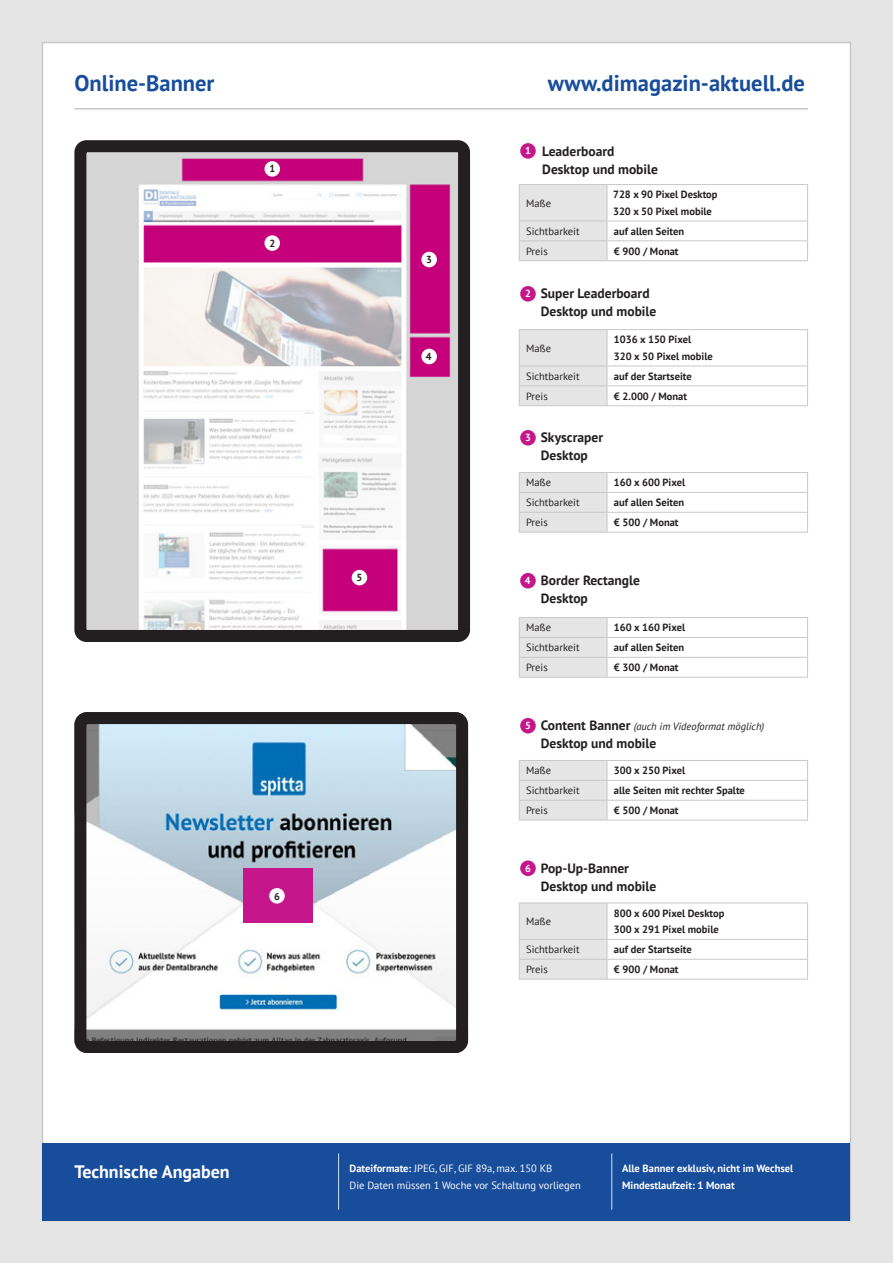
<style>
.page{position:relative;width:893px;height:1263px;background:#e5e5e5}
.page>*{position:absolute;margin:0;border:0;box-sizing:border-box;transform-origin:0 0}
.t1{font:700 22.5px "PT Sans";color:#184d9c}
.t2{font:700 18px "PT Sans";color:#fff}
.t3{font:700 13.5px/18px "PT Sans";color:#231f20}
.t4{font:700 10.5px/16.5px "PT Sans";color:#231f20}
.t5{font:10.5px "PT Sans";color:#231f20}
.t6{font:10.5px/16.5px "PT Sans";color:#fff}
.t7{font:700 10.5px/16.5px "PT Sans";color:#fff}
.t8{font:italic 10.5px "PT Sans";color:#231f20}
.t9{font:700 10.2px "PT Sans";color:#fff}
.t10{font:700 10.2px "PT Sans";color:#231f20}
.s1{font-weight:700;font-style:normal;font-size:13.5px}
.s2{font-weight:700}
</style>
<div class="page">
<div style="left:42px;top:42px;width:809px;height:1179px;background:#fff;border:2px solid #c8c8c8"></div>
<hr style="left:74px;top:108px;width:734px;height:2px;background:#c8c8c8">
<img style="left:87px;top:153px;width:370px;height:476px">
<div style="left:74px;top:140px;width:396px;height:502px;border:12px solid #231f20;border-radius:6px"></div>
<hr style="left:519px;top:184px;width:88px;height:1px;background:#c8c8c8">
<hr style="left:607px;top:184px;width:201px;height:1px;background:#c8c8c8">
<hr style="left:807px;top:185px;width:1px;height:36px;background:#c8c8c8">
<hr style="left:607px;top:221px;width:201px;height:1px;background:#c8c8c8">
<hr style="left:607px;top:240px;width:201px;height:1px;background:#c8c8c8">
<svg style="left:519px;top:185px;width:89px;height:75px;background:#e3e3e3"></svg>
<svg style="left:807px;top:221px;width:1px;height:39px"></svg>
<hr style="left:519px;top:260px;width:88px;height:1px;background:#c8c8c8">
<hr style="left:607px;top:260px;width:201px;height:1px;background:#c8c8c8">
<div style="left:520px;top:143px;width:16px;height:16px;background:#c5168c;border-radius:50%"></div>
<hr style="left:519px;top:329px;width:88px;height:1px;background:#c8c8c8">
<hr style="left:607px;top:329px;width:201px;height:1px;background:#c8c8c8">
<hr style="left:807px;top:330px;width:1px;height:36px;background:#c8c8c8">
<hr style="left:607px;top:366px;width:201px;height:1px;background:#c8c8c8">
<hr style="left:607px;top:385px;width:201px;height:1px;background:#c8c8c8">
<svg style="left:519px;top:330px;width:89px;height:75px;background:#e3e3e3"></svg>
<svg style="left:807px;top:366px;width:1px;height:39px"></svg>
<hr style="left:519px;top:405px;width:88px;height:1px;background:#c8c8c8">
<hr style="left:607px;top:405px;width:201px;height:1px;background:#c8c8c8">
<div style="left:520px;top:286px;width:16px;height:16px;background:#c5168c;border-radius:50%"></div>
<hr style="left:607px;top:472px;width:201px;height:1px;background:#c8c8c8">
<hr style="left:607px;top:492px;width:201px;height:1px;background:#c8c8c8">
<hr style="left:607px;top:512px;width:201px;height:1px;background:#c8c8c8">
<svg style="left:519px;top:472px;width:89px;height:60px;background:#e2e2e2"></svg>
<svg style="left:807px;top:473px;width:1px;height:59px"></svg>
<hr style="left:519px;top:532px;width:88px;height:1px;background:#c8c8c8">
<hr style="left:607px;top:532px;width:201px;height:1px;background:#c8c8c8">
<div style="left:520px;top:430px;width:16px;height:16px;background:#c5168c;border-radius:50%"></div>
<hr style="left:607px;top:617px;width:201px;height:1px;background:#c8c8c8">
<hr style="left:607px;top:637px;width:201px;height:1px;background:#c8c8c8">
<hr style="left:607px;top:657px;width:201px;height:1px;background:#c8c8c8">
<svg style="left:519px;top:617px;width:89px;height:60px;background:#e2e2e2"></svg>
<svg style="left:807px;top:618px;width:1px;height:59px"></svg>
<hr style="left:519px;top:677px;width:88px;height:1px;background:#c8c8c8">
<hr style="left:607px;top:677px;width:201px;height:1px;background:#c8c8c8">
<div style="left:520px;top:573px;width:16px;height:15px;background:#c5168c;border-radius:50%"></div>
<hr style="left:607px;top:760px;width:201px;height:1px;background:#c8c8c8">
<hr style="left:607px;top:780px;width:201px;height:1px;background:#c8c8c8">
<hr style="left:607px;top:800px;width:201px;height:1px;background:#c8c8c8">
<svg style="left:519px;top:760px;width:89px;height:60px;background:#e2e2e2"></svg>
<svg style="left:807px;top:761px;width:1px;height:59px"></svg>
<hr style="left:519px;top:820px;width:88px;height:1px;background:#c8c8c8">
<hr style="left:607px;top:820px;width:201px;height:1px;background:#c8c8c8">
<div style="left:520px;top:718px;width:16px;height:15px;background:#c5168c;border-radius:50%"></div>
<div style="left:264px;top:161px;width:16px;height:16px;background:#fff;border-radius:50%"></div>
<div style="left:264px;top:235px;width:16px;height:16px;background:#fff;border-radius:50%"></div>
<div style="left:421px;top:252px;width:16px;height:15px;background:#fff;border-radius:50%"></div>
<div style="left:421px;top:349px;width:16px;height:15px;background:#fff;border-radius:50%"></div>
<div style="left:352px;top:570px;width:15px;height:15px;background:#fff;border-radius:50%"></div>
<div style="left:43px;top:1143px;width:807px;height:77px;background:#184d9c"></div>
<hr style="left:338px;top:1153px;width:1px;height:57px;background:#cee3f0">
<hr style="left:611px;top:1153px;width:1px;height:57px;background:#cee3f0">
<hr style="left:607px;top:903px;width:201px;height:1px;background:#c8c8c8">
<hr style="left:807px;top:903px;width:1px;height:36px;background:#c8c8c8">
<hr style="left:607px;top:939px;width:201px;height:1px;background:#c8c8c8">
<hr style="left:607px;top:959px;width:201px;height:1px;background:#c8c8c8">
<svg style="left:519px;top:903px;width:89px;height:76px;background:#e3e3e3"></svg>
<svg style="left:807px;top:940px;width:1px;height:39px"></svg>
<hr style="left:519px;top:979px;width:88px;height:1px;background:#c8c8c8">
<hr style="left:607px;top:979px;width:201px;height:1px;background:#c8c8c8">
<div style="left:520px;top:860px;width:16px;height:16px;background:#c5168c;border-radius:50%"></div>
<img style="left:87px;top:725px;width:368px;height:315px">
<div style="left:74px;top:712px;width:394px;height:341px;border:12px solid #231f20;border-radius:7px"></div>
<div style="left:243px;top:868px;width:69px;height:55px;background:#c5168c"></div>
<div style="left:269px;top:888px;width:16px;height:15px;background:#fff;border-radius:50%"></div>
<h1 class="t1" style="left:74px;top:68px;width:142px">Online-Banner</h1>
<h1 class="t1" style="left:548px;top:68px;width:259px">www.dimagazin-aktuell.de</h1>
<p class="t10" style="left:269px;top:162px;width:7px">1</p>
<p class="t10" style="left:269px;top:237px;width:7px">2</p>
<p class="t10" style="left:426px;top:253px;width:7px">3</p>
<p class="t10" style="left:426px;top:350px;width:7px">4</p>
<p class="t10" style="left:357px;top:571px;width:7px">5</p>
<p class="t10" style="left:274px;top:889px;width:7px">6</p>
<p class="t3" style="left:542px;top:141px;width:117px">Leaderboard<br>Desktop und mobile</p>
<p class="t5" style="left:526px;top:196px;width:27px">Maße</p>
<p class="t4" style="left:613px;top:186px;width:106px">728 x 90 Pixel Desktop<br>320 x 50 Pixel mobile</p>
<p class="t5" style="left:526px;top:224px;width:55px">Sichtbarkeit</p>
<p class="t4" style="left:614px;top:223px;width:72px">auf allen Seiten</p>
<p class="t5" style="left:526px;top:244px;width:23px">Preis</p>
<p class="t4" style="left:614px;top:243px;width:66px">€ 900 / Monat</p>
<p class="t9" style="left:525px;top:144px;width:7px">1</p>
<p class="t3" style="left:541px;top:284px;width:117px">Super Leaderboard<br>Desktop und mobile</p>
<p class="t5" style="left:526px;top:341px;width:27px">Maße</p>
<p class="t4" style="left:614px;top:331px;width:100px">1036 x 150 Pixel<br>320 x 50 Pixel mobile</p>
<p class="t5" style="left:526px;top:369px;width:55px">Sichtbarkeit</p>
<p class="t4" style="left:614px;top:368px;width:79px">auf der Startseite</p>
<p class="t5" style="left:526px;top:389px;width:23px">Preis</p>
<p class="t4" style="left:614px;top:388px;width:75px">€ 2.000 / Monat</p>
<p class="t9" style="left:525px;top:287px;width:7px">2</p>
<p class="t3" style="left:541px;top:428px;width:64px">Skyscraper<br>Desktop</p>
<p class="t5" style="left:526px;top:476px;width:27px">Maße</p>
<p class="t4" style="left:614px;top:474px;width:73px">160 x 600 Pixel</p>
<p class="t5" style="left:526px;top:496px;width:55px">Sichtbarkeit</p>
<p class="t4" style="left:614px;top:494px;width:72px">auf allen Seiten</p>
<p class="t5" style="left:526px;top:516px;width:23px">Preis</p>
<p class="t4" style="left:614px;top:514px;width:66px">€ 500 / Monat</p>
<p class="t9" style="left:525px;top:431px;width:7px">3</p>
<p class="t3" style="left:541px;top:571px;width:101px">Border Rectangle<br>Desktop</p>
<p class="t5" style="left:526px;top:621px;width:27px">Maße</p>
<p class="t4" style="left:614px;top:619px;width:73px">160 x 160 Pixel</p>
<p class="t5" style="left:526px;top:641px;width:55px">Sichtbarkeit</p>
<p class="t4" style="left:614px;top:639px;width:72px">auf allen Seiten</p>
<p class="t5" style="left:526px;top:661px;width:23px">Preis</p>
<p class="t4" style="left:614px;top:659px;width:66px">€ 300 / Monat</p>
<p class="t9" style="left:525px;top:574px;width:7px">4</p>
<p class="t8" style="left:541px;top:720px;width:225px"><span class="s1">Content Banner</span> (auch im Videoformat möglich)</p>
<p class="t3" style="left:541px;top:734px;width:117px">Desktop und mobile</p>
<p class="t5" style="left:526px;top:764px;width:27px">Maße</p>
<p class="t4" style="left:614px;top:762px;width:73px">300 x 250 Pixel</p>
<p class="t5" style="left:526px;top:784px;width:55px">Sichtbarkeit</p>
<p class="t4" style="left:614px;top:782px;width:133px">alle Seiten mit rechter Spalte</p>
<p class="t5" style="left:526px;top:804px;width:23px">Preis</p>
<p class="t4" style="left:614px;top:802px;width:66px">€ 500 / Monat</p>
<p class="t9" style="left:525px;top:719px;width:7px">5</p>
<p class="t3" style="left:541px;top:859px;width:117px">Pop-Up-Banner<br>Desktop und mobile</p>
<p class="t5" style="left:526px;top:915px;width:27px">Maße</p>
<p class="t4" style="left:614px;top:905px;width:112px">800 x 600 Pixel Desktop<br>300 x 291 Pixel mobile</p>
<p class="t5" style="left:526px;top:943px;width:55px">Sichtbarkeit</p>
<p class="t4" style="left:614px;top:941px;width:79px">auf der Startseite</p>
<p class="t5" style="left:526px;top:963px;width:23px">Preis</p>
<p class="t4" style="left:614px;top:961px;width:66px">€ 900 / Monat</p>
<p class="t9" style="left:525px;top:861px;width:7px">6</p>
<h2 class="t2" style="left:74px;top:1160px;width:157px">Technische Angaben</h2>
<p class="t6" style="left:350px;top:1160px;width:233px"><span class="s2">Dateiformate:</span> JPEG, GIF, GIF 89a, max. 150 KB<br>Die Daten müssen 1 Woche vor Schaltung vorliegen</p>
<p class="t7" style="left:622px;top:1160px;width:173px">Alle Banner exklusiv, nicht im Wechsel<br>Mindestlaufzeit: 1 Monat</p>
</div>
